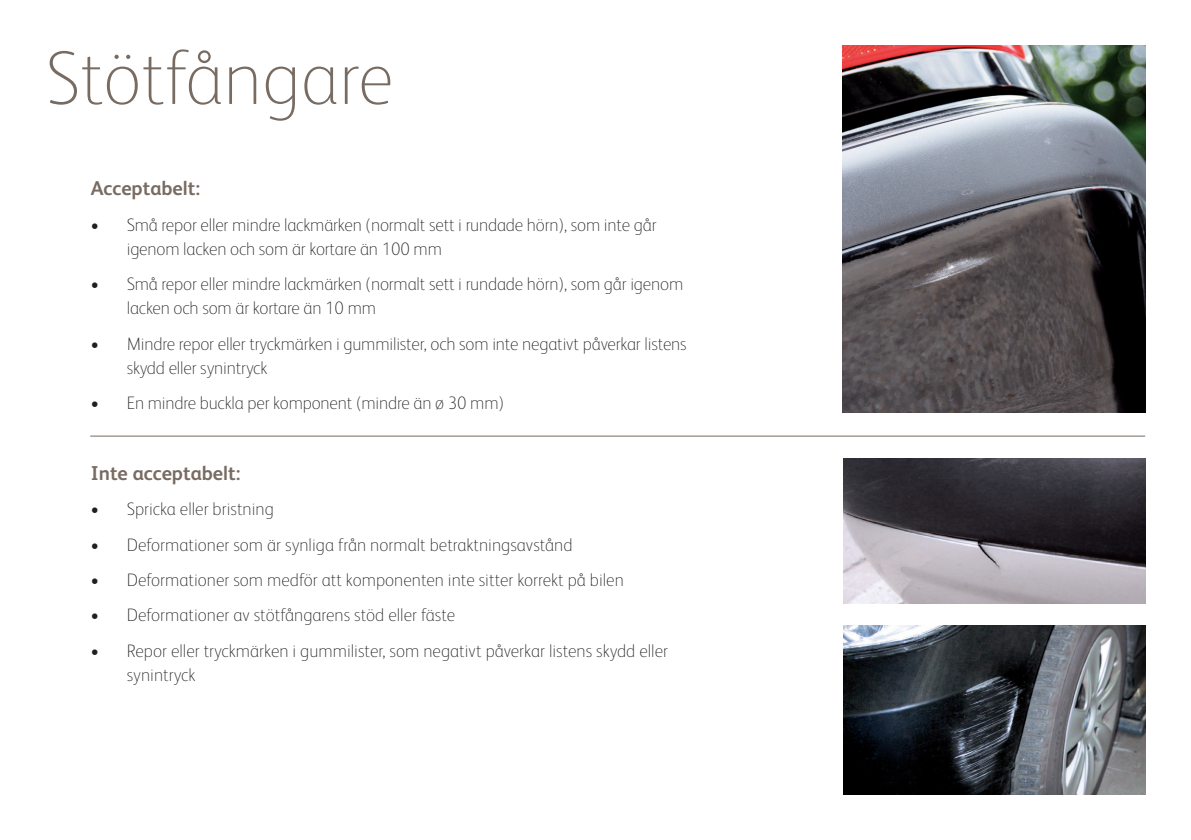
<style>
.page{position:relative;width:1191px;height:840px;background:#fff}
.page>*{position:absolute;margin:0;border:0;box-sizing:border-box;transform-origin:0 0}
.Headline{font:100 76px "FS Albert Pro";color:#786b62}
.Copy_mindre{font:700 20px "FS Albert Pro";color:#786b62}
.t1{font:100 18px/24px "FS Albert Pro";letter-spacing:-.01em;color:#231f20}
</style>
<div class="page">
<img style="left:843px;top:625px;width:302px;height:169px">
<img style="left:843px;top:458px;width:302px;height:144px">
<img style="left:842px;top:45px;width:303px;height:367px">
<hr style="left:90px;top:435px;width:1055px;height:1px;background:#766a62">
<p class="Headline" style="left:45px;top:28px;width:350px">Stötfångare</p>
<p class="Copy_mindre" style="left:91px;top:174px;width:111px">Acceptabelt:</p>
<p class="t1" style="left:127px;top:212px;width:531px;text-indent:-36px">• Små repor eller mindre lackmärken (normalt sett i rundade hörn), som inte går igenom lacken och som är kortare än 100 mm</p>
<p class="t1" style="left:127px;top:271px;width:558px;text-indent:-36px">• Små repor eller mindre lackmärken (normalt sett i rundade hörn), som går igenom lacken och som är kortare än 10 mm</p>
<p class="t1" style="left:127px;top:330px;width:561px;text-indent:-36px">• Mindre repor eller tryckmärken i gummilister, och som inte negativt påverkar listens skydd eller synintryck</p>
<p class="t1" style="left:91px;top:390px;width:415px">• En mindre buckla per komponent (mindre än ø 30 mm)</p>
<p class="Copy_mindre" style="left:91px;top:458px;width:151px">Inte acceptabelt:</p>
<p class="t1" style="left:91px;top:496px;width:185px">• Spricka eller bristning</p>
<p class="t1" style="left:91px;top:531px;width:483px">• Deformationer som är synliga från normalt betraktningsavstånd</p>
<p class="t1" style="left:91px;top:566px;width:534px">• Deformationer som medför att komponenten inte sitter korrekt på bilen</p>
<p class="t1" style="left:91px;top:602px;width:366px">• Deformationer av stötfångarens stöd eller fäste</p>
<p class="t1" style="left:127px;top:637px;width:543px;text-indent:-36px">• Repor eller tryckmärken i gummilister, som negativt påverkar listens skydd eller synintryck</p>
</div>
